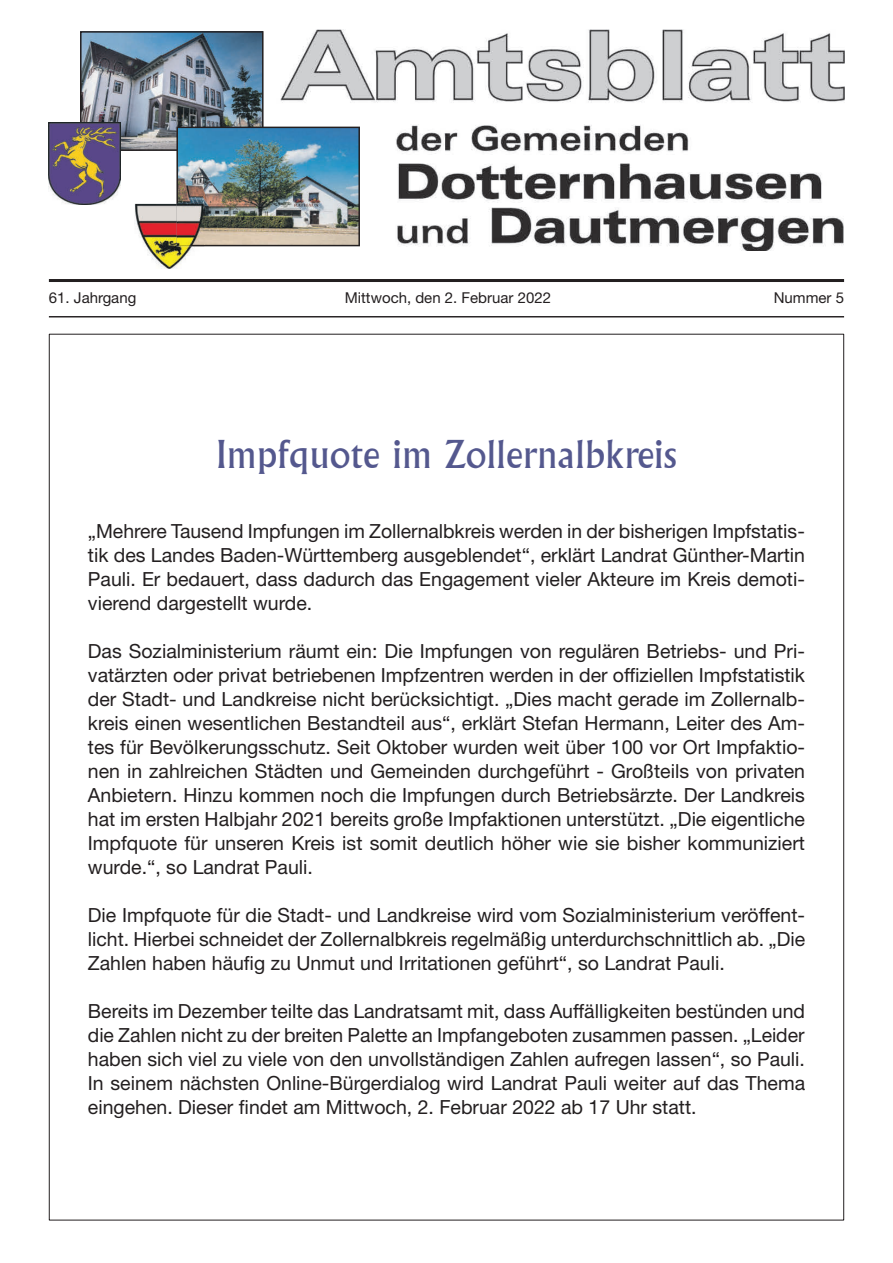
<style>
.page{position:relative;width:893px;height:1263px;background:#fff}
.page>*{position:absolute;margin:0;border:0;box-sizing:border-box;transform-origin:0 0}
.t1{font:37.5px "Albertus MT Std";color:#54588e}
.t2{font:19.5px/24px "Helvetica Neue LT Std";color:#231f20;text-align:justify}
.t3{font:15px "Helvetica Neue LT Std";color:#231f20}
</style>
<div class="page">
<img style="left:395px;top:124px;width:449px;height:127px">
<hr style="left:49px;top:279px;width:795px;height:3px;background:#231f20">
<hr style="left:49px;top:316px;width:795px;height:1px;background:#231f20">
<img style="left:280px;top:30px;width:564px;height:73px">
<img style="left:83px;top:34px;width:178px;height:114px">
<div style="left:80px;top:31px;width:184px;height:120px;border:2px solid #231f20"></div>
<img style="left:176px;top:127px;width:184px;height:119px">
<img style="left:49px;top:122px;width:72px;height:83px">
<img style="left:134px;top:204px;width:71px;height:65px">
<img style="left:176px;top:204px;width:1px;height:42px">
<img style="left:177px;top:204px;width:28px;height:42px">
<p class="t3" style="left:49px;top:289px;width:89px">61. Jahrgang</p>
<p class="t3" style="left:345px;top:289px;width:208px">Mittwoch, den 2. Februar 2022</p>
<p class="t3" style="left:774px;top:289px;width:72px">Nummer 5</p>
<h1 class="t1" style="left:216px;top:433px;width:462px">Impfquote im Zollernalbkreis</h1>
<p class="t2" style="left:88px;top:519px;width:719px">„Mehrere Tausend Impfungen im Zollernalbkreis werden in der bisherigen Impfstatis&shy;tik des Landes Baden-Württemberg ausgeblendet“, erklärt Landrat Günther-Martin Pauli. Er bedauert, dass dadurch das Engagement vieler Akteure im Kreis demoti&shy;vierend dargestellt wurde.</p>
<p class="t2" style="left:88px;top:639px;width:719px">Das Sozialministerium räumt ein: Die Impfungen von regulären Betriebs- und Pri&shy;vatärzten oder privat betriebenen Impfzentren werden in der offiziellen Impfstatistik der Stadt- und Landkreise nicht berücksichtigt. „Dies macht gerade im Zollernalb&shy;kreis einen wesentlichen Bestandteil aus“, erklärt Stefan Hermann, Leiter des Am&shy;tes für Bevölkerungsschutz. Seit Oktober wurden weit über 100 vor Ort Impfaktio&shy;nen in zahlreichen Städten und Gemeinden durchgeführt - Großteils von privaten Anbietern. Hinzu kommen noch die Impfungen durch Betriebsärzte. Der Landkreis hat im ersten Halbjahr 2021 bereits große Impfaktionen unterstützt. „Die eigentliche Impfquote für unseren Kreis ist somit deutlich höher wie sie bisher kommuniziert wurde.“, so Landrat Pauli.</p>
<p class="t2" style="left:88px;top:903px;width:719px">Die Impfquote für die Stadt- und Landkreise wird vom Sozialministerium veröffent&shy;licht. Hierbei schneidet der Zollernalbkreis regelmäßig unterdurchschnittlich ab. „Die Zahlen haben häufig zu Unmut und Irritationen geführt“, so Landrat Pauli.</p>
<p class="t2" style="left:88px;top:999px;width:719px">Bereits im Dezember teilte das Landratsamt mit, dass Auffälligkeiten bestünden und die Zahlen nicht zu der breiten Palette an Impfangeboten zusammen passen. „Leider haben sich viel zu viele von den unvollständigen Zahlen aufregen lassen“, so Pauli.<br>In seinem nächsten Online-Bürgerdialog wird Landrat Pauli weiter auf das Thema eingehen. Dieser findet am Mittwoch, 2. Februar 2022 ab 17 Uhr statt.</p>
</div>
